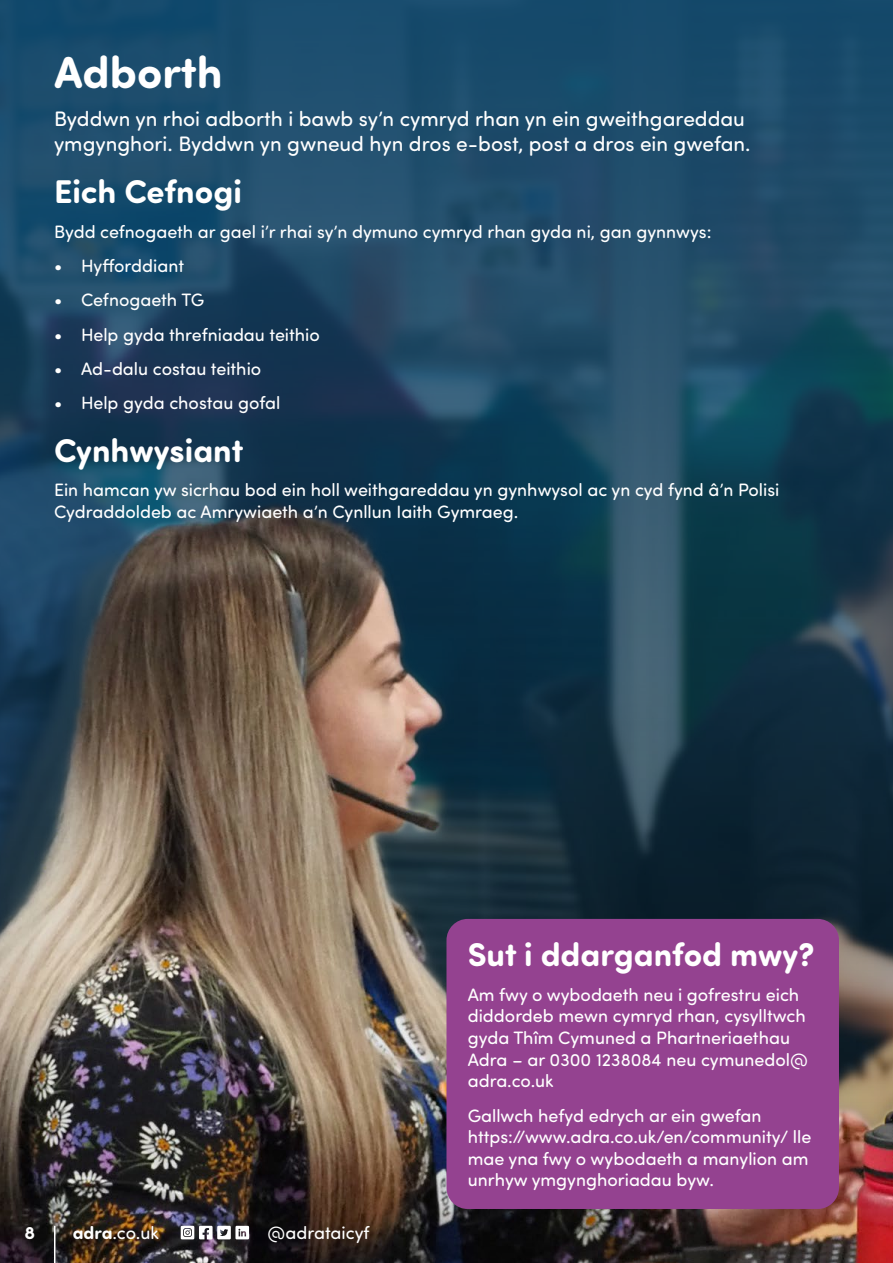
<style>
.page{position:relative;width:893px;height:1263px;background:#fff}
.page>*{position:absolute;margin:0;border:0;box-sizing:border-box;transform-origin:0 0}
.t1{font:700 45px "Sofia Pro Soft";color:#fff}
.t2{font:700 33px "Sofia Pro Soft";color:#fff}
.t3{font:21px/25.2px "Sofia Pro Soft";color:#fff}
.t4{font:18px/21.6px "Sofia Pro Soft";color:#fff}
.t5{font:700 18px "Sofia Pro Soft";color:#fff}
.s1{font-weight:700}
</style>
<div class="page">
<img style="left:0;top:0;width:893px;height:1263px">
<div style="left:446px;top:919px;width:393px;height:290px;background:#944290;border-radius:21px"></div>
<svg style="left:181px;top:1226px;width:68px;height:13px"></svg>
<hr style="left:54px;top:1226px;width:1px;height:37px;background:#fff">
<h1 class="t1" style="left:54px;top:39px;width:170px">Adborth</h1>
<p class="t3" style="left:54px;top:105px;width:698px">Byddwn yn rhoi adborth i bawb sy’n cymryd rhan yn ein gweithgareddau ymgynghori. Byddwn yn gwneud hyn dros e-bost, post a dros ein gwefan.</p>
<h2 class="t2" style="left:54px;top:168px;width:189px">Eich Cefnogi</h2>
<p class="t4" style="left:54px;top:220px;width:659px">Bydd cefnogaeth ar gael i’r rhai sy’n dymuno cymryd rhan gyda ni, gan gynnwys:</p>
<p class="t4" style="left:54px;top:254px;width:132px">• Hyfforddiant</p>
<p class="t4" style="left:54px;top:288px;width:152px">• Cefnogaeth TG</p>
<p class="t4" style="left:54px;top:323px;width:267px">• Help gyda threfniadau teithio</p>
<p class="t4" style="left:54px;top:357px;width:209px">• Ad-dalu costau teithio</p>
<p class="t4" style="left:54px;top:392px;width:228px">• Help gyda chostau gofal</p>
<h2 class="t2" style="left:54px;top:426px;width:191px">Cynhwysiant</h2>
<p class="t4" style="left:54px;top:478px;width:727px">Ein hamcan yw sicrhau bod ein holl weithgareddau yn gynhwysol ac yn cyd fynd â’n Polisi<br>Cydraddoldeb ac Amrywiaeth a’n Cynllun Iaith Gymraeg.</p>
<p class="t5" style="left:25px;top:1220px;width:12px">8</p>
<p class="t4" style="left:73px;top:1221px;width:88px"><span class="s1">adra</span>.co.uk</p>
<p class="t4" style="left:268px;top:1221px;width:103px">@adrataicyf</p>
<h2 class="t2" style="left:468px;top:931px;width:348px">Sut i ddarganfod mwy?</h2>
<p class="t4" style="left:468px;top:983px;width:342px">Am fwy o wybodaeth neu i gofrestru eich diddordeb mewn cymryd rhan, cysylltwch gyda Thîm Cymuned a Phartneriaethau<br>Adra – ar 0300 1238084 neu cymunedol@ adra.co.uk</p>
<p class="t4" style="left:468px;top:1104px;width:345px">Gallwch hefyd edrych ar ein gwefan https://www.adra.co.uk/en/community/ lle mae yna fwy o wybodaeth a manylion am unrhyw ymgynghoriadau byw.</p>
</div>
